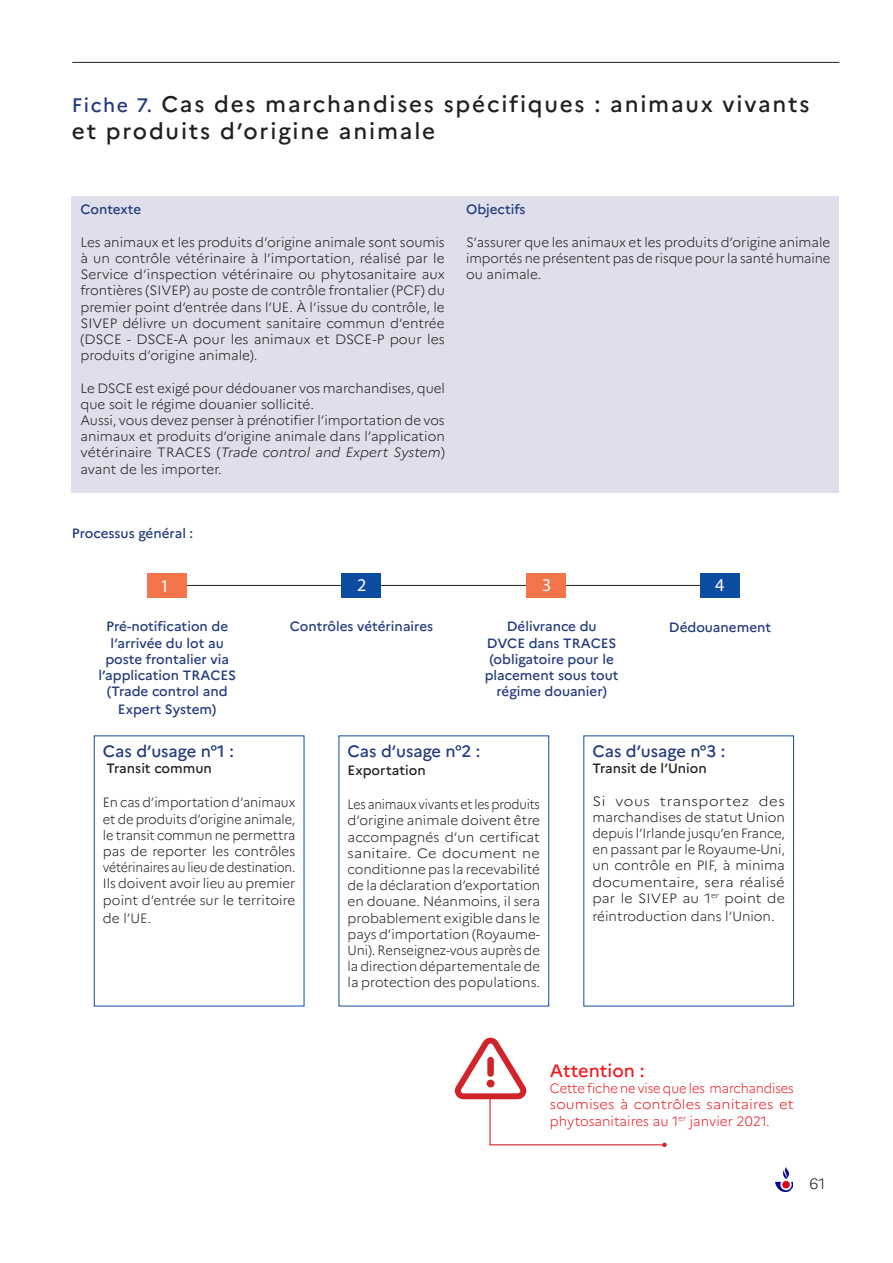
<style>
.page{position:relative;width:893px;height:1263px;background:#fff}
.page>*{position:absolute;margin:0;border:0;box-sizing:border-box;transform-origin:0 0}
.t1{font:500 22.5px/27px "Marianne";letter-spacing:.08em;color:#231f20}
.t2{font:500 18px "Marianne";color:#ee1d23}
.t3{font:18px "Myriad Pro";color:#fff}
.t4{font:500 16.5px "Marianne";letter-spacing:-.005em;color:#233b7d}
.t5{font:300 15px "Marianne";color:#231f20}
.t6{font:300 13.5px/16.2px "Marianne";color:#231f20;text-align:justify}
.t7{font:300 13.5px/16.2px "Marianne";color:#231f20;text-align:justify;scale:.91 1}
.t8{font:500 13.5px/16.2px "Marianne";color:#233b7d;text-align:center}
.t9{font:300 13.5px/16.2px "Marianne";color:#231f20;text-align:justify;scale:.96 1}
.t10{font:300 13.5px/16.2px "Marianne";color:#231f20;text-align:justify;scale:1.1 1}
.t11{font:300 13.5px/16.2px "Marianne";color:#ee1d23;text-align:justify;scale:.95 1}
.t12{font:500 13.5px "Marianne";color:#231f20}
.s1{font-size:19.5px;color:#233b7d}
.s2{font-style:italic}
</style>
<div class="page">
<hr style="left:72px;top:62px;width:767px;height:1px;background:#231f20">
<div style="left:72px;top:196px;width:767px;height:297px;background:#dfdfeb"></div>
<hr style="left:155px;top:585px;width:580px;height:1px;background:#231f20">
<div style="left:147px;top:573px;width:40px;height:25px;background:#f37449"></div>
<div style="left:342px;top:573px;width:39px;height:25px;background:#0d4da1"></div>
<div style="left:527px;top:573px;width:39px;height:25px;background:#f37449"></div>
<div style="left:700px;top:573px;width:40px;height:25px;background:#0d4da1"></div>
<svg style="left:454px;top:1037px;width:73px;height:62px"></svg>
<div style="left:487px;top:1079px;width:8px;height:8px;background:#d1232a;border-radius:50%"></div>
<hr style="left:489px;top:1097px;width:2px;height:48px;background:#d1232a">
<hr style="left:489px;top:1144px;width:175px;height:1px;background:#d1232a">
<svg style="left:662px;top:1142px;width:5px;height:5px"></svg>
<img style="left:776px;top:1167px;width:17px;height:24px">
<p class="t1" style="left:72px;top:90px;width:739px"><span class="s1">Fiche 7.</span> Cas des marchandises spécifiques : animaux vivants et produits d’origine animale</p>
<p class="t8" style="left:80px;top:201px;width:62px">Contexte</p>
<p class="t6" style="left:80px;top:234px;width:366px">Les animaux et les produits d’origine animale sont soumis à un contrôle vétérinaire à l’importation, réalisé par le Service d’inspection vétérinaire ou phytosanitaire aux frontières (SIVEP) au poste de contrôle frontalier (PCF) du premier point d’entrée dans l’UE. À l’issue du contrôle, le SIVEP délivre un document sanitaire commun d’entrée (DSCE - DSCE-A pour les animaux et DSCE-P pour les produits d’origine animale).</p>
<p class="t6" style="left:80px;top:380px;width:366px">Le DSCE est exigé pour dédouaner vos marchandises, quel que soit le régime douanier sollicité.</p>
<p class="t6" style="left:80px;top:412px;width:366px">Aussi, vous devez penser à prénotifier l’importation de vos animaux et produits d’origine animale dans l’application vétérinaire TRACES (<span class="s2">Trade control and Expert System</span>) avant de les importer.</p>
<p class="t8" style="left:466px;top:201px;width:61px">Objectifs</p>
<p class="t6" style="left:466px;top:234px;width:366px">S’assurer que les animaux et les produits d’origine animale importés ne présentent pas de risque pour la santé humaine ou animale.</p>
<p class="t8" style="left:72px;top:525px;width:123px">Processus général :</p>
<p class="t3" style="left:160px;top:574px;width:11px">1</p>
<p class="t3" style="left:357px;top:573px;width:11px">2</p>
<p class="t3" style="left:542px;top:573px;width:11px">3</p>
<p class="t3" style="left:715px;top:573px;width:11px">4</p>
<p class="t8" style="left:98px;top:618px;width:139px">Pré-notification de l’arrivée du lot au poste frontalier via l’application TRACES (Trade control and</p>
<p class="t8" style="left:118px;top:701px;width:100px">Expert System)</p>
<p class="t8" style="left:290px;top:618px;width:145px">Contrôles vétérinaires</p>
<p class="t8" style="left:485px;top:618px;width:135px">Délivrance du<br>DVCE dans TRACES (obligatoire pour le placement sous tout régime douanier)</p>
<p class="t8" style="left:669px;top:619px;width:104px">Dédouanement</p>
<p class="t4" style="left:103px;top:741px;width:132px">Cas d’usage n°1 :</p>
<p class="t12" style="left:107px;top:760px;width:107px">Transit commun</p>
<p class="t9" style="left:103px;top:794px;width:202px">En cas d’importation d’animaux et de produits d’origine animale, le transit commun ne permettra pas de reporter les contrôles vétérinaires au lieu de destination.<br>Ils doivent avoir lieu au premier point d’entrée sur le territoire</p>
<p class="t6" style="left:103px;top:910px;width:50px">de l’UE.</p>
<p class="t4" style="left:348px;top:741px;width:134px">Cas d’usage n°2 :</p>
<p class="t12" style="left:348px;top:762px;width:80px">Exportation</p>
<p class="t7" style="left:348px;top:796px;width:213px">Les animaux vivants et les produits d’origine animale doivent être accompagnés d’un certificat sanitaire. Ce document ne conditionne pas la recevabilité de la déclaration d’exportation en douane. Néanmoins, il sera probablement exigible dans le pays d’importation (Royaume-Uni). Renseignez-vous auprès de la direction départementale de la protection des populations.</p>
<p class="t4" style="left:592px;top:741px;width:134px">Cas d’usage n°3 :</p>
<p class="t12" style="left:592px;top:760px;width:116px">Transit de l’Union</p>
<p class="t10" style="left:592px;top:793px;width:176px">Si vous transportez des marchandises de statut Union depuis l’Irlande jusqu’en France, en passant par le Royaume-Uni, un contrôle en PIF, à minima documentaire, sera réalisé par le SIVEP au 1<sup>er</sup> point de</p>
<p class="t6" style="left:592px;top:908px;width:184px">réintroduction dans l’Union.</p>
<p class="t2" style="left:550px;top:1059px;width:96px">Attention :</p>
<p class="t11" style="left:550px;top:1080px;width:258px">Cette fiche ne vise que les marchandises soumises à contrôles sanitaires et phytosanitaires au 1<sup>er</sup> janvier 2021.</p>
<p class="t5" style="left:809px;top:1175px;width:17px">61</p>
</div>
